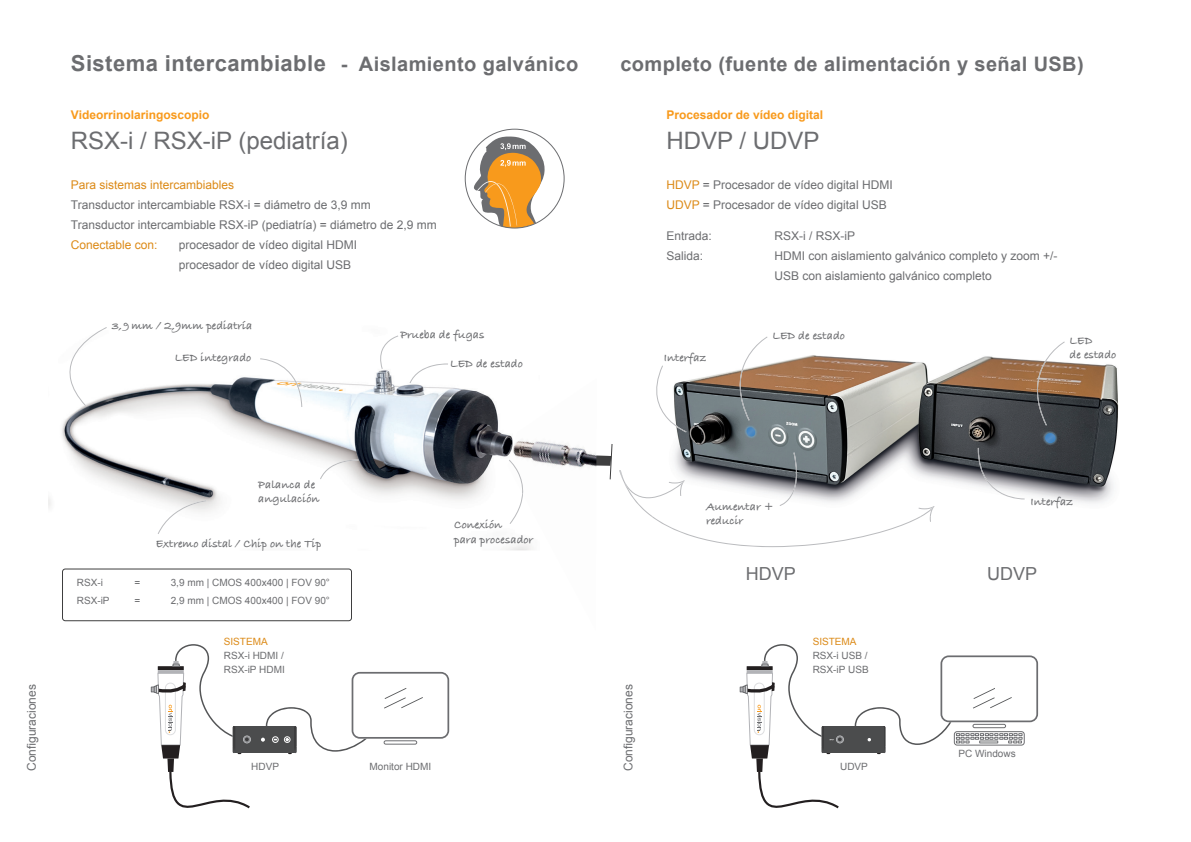
<style>
.page{position:relative;width:1191px;height:842px;background:#fff}
.page>*{position:absolute;margin:0;border:0;box-sizing:border-box;transform-origin:0 0}
.t1{font:24px "Arial";color:#6c6d70}
.t2{font:700 22px "Arial";letter-spacing:.02em;color:#6c6d70}
.t3{font:700 20px "Arial";letter-spacing:.02em;color:#6c6d70}
.t4{font:18px "Arial";color:#6c6d70}
.t5{font:12px/20px "Arial";color:#6c6d70}
.t6{font:700 12px/14.4px "Bradley Hand ITCTT";color:#6c6d70}
.t7{font:700 12px "Arial";color:#f89a1c}
.t8{font:12px "Arial";color:#dc8a17}
.t9{font:10px/14px "Arial";color:#6c6d70}
.t10{font:10px "Arial";color:#dc8a17}
.s1{font-size:20px}
.s2{color:#dc8a17}
.s3{font-style:italic;font-size:9.6px}
</style>
<div class="page">
<img style="left:674px;top:337px;width:445px;height:170px">
<img style="left:656px;top:365px;width:30px;height:67px">
<img style="left:977px;top:448px;width:47px;height:51px">
<img style="left:921px;top:509px;width:8px;height:8px">
<svg style="left:619px;top:470px;width:302px;height:77px"></svg>
<img style="left:918px;top:506px;width:11px;height:3px">
<svg style="left:929px;top:506px;width:5px;height:16px"></svg>
<img style="left:779px;top:452px;width:18px;height:54px">
<div style="left:822px;top:726px;width:63px;height:27px;background:#4b4c4d"></div>
<svg style="left:854px;top:655px;width:184px;height:99px"></svg>
<svg style="left:740px;top:644px;width:104px;height:165px"></svg>
<img style="left:1034px;top:341px;width:30px;height:84px">
<img style="left:737px;top:336px;width:30px;height:84px">
<svg style="left:596px;top:444px;width:16px;height:35px"></svg>
<img style="left:48px;top:370px;width:459px;height:180px">
<img style="left:260px;top:358px;width:42px;height:49px">
<img style="left:380px;top:335px;width:18px;height:34px">
<img style="left:409px;top:363px;width:39px;height:20px">
<img style="left:320px;top:460px;width:38px;height:19px">
<img style="left:69px;top:327px;width:38px;height:79px">
<img style="left:158px;top:500px;width:48px;height:34px">
<svg style="left:473px;top:136px;width:72px;height:93px"></svg>
<div style="left:62px;top:569px;width:289px;height:52px;border:1px solid #3e3e3f;border-radius:3px"></div>
<div style="left:234px;top:726px;width:62px;height:27px;background:#4b4c4d"></div>
<svg style="left:151px;top:644px;width:100px;height:165px"></svg>
<svg style="left:261px;top:672px;width:188px;height:82px"></svg>
<img style="left:507px;top:435px;width:89px;height:116px">
<img style="left:509px;top:495px;width:14px;height:29px">
<img style="left:509px;top:460px;width:15px;height:35px">
<h2 class="t2" style="left:71px;top:48px;width:509px">Sistema intercambiable <span class="s1">- Aislamiento galvánico</span></h2>
<h3 class="t3" style="left:620px;top:50px;width:465px">completo (fuente de alimentación y señal USB)</h3>
<p class="t7" style="left:71px;top:107px;width:140px">Videorrinolaringoscopio</p>
<h1 class="t1" style="left:71px;top:125px;width:278px">RSX-i / RSX-iP (pediatría)</h1>
<p class="t8" style="left:71px;top:177px;width:165px">Para sistemas intercambiables</p>
<p class="t5" style="left:71px;top:195px;width:367px">Transductor intercambiable RSX-i = diámetro de 3,9 mm<br>Transductor intercambiable RSX-iP (pediatría) = diámetro de 2,9 mm</p>
<p class="t8" style="left:71px;top:237px;width:88px">Conectable con:</p>
<p class="t5" style="left:179px;top:235px;width:180px">procesador de vídeo digital HDMI procesador de vídeo digital USB</p>
<p class="t7" style="left:666px;top:107px;width:158px">Procesador de vídeo digital</p>
<h1 class="t1" style="left:666px;top:125px;width:154px">HDVP / UDVP</h1>
<p class="t5" style="left:666px;top:175px;width:228px"><span class="s2">HDVP</span> = Procesador de vídeo digital HDMI<br><span class="s2">UDVP</span> = Procesador de vídeo digital USB</p>
<p class="t5" style="left:666px;top:226px;width:47px">Entrada:</p>
<p class="t5" style="left:774px;top:226px;width:82px">RSX-i / RSX-iP</p>
<p class="t5" style="left:666px;top:246px;width:38px">Salida:</p>
<p class="t5" style="left:774px;top:246px;width:285px">HDMI con aislamiento galvánico completo y zoom +/-<br>USB con aislamiento galvánico completo</p>
<p class="t6" style="left:112px;top:318px;width:142px">3, <span class="s3">9</span>mm / 2,9mm pediatría</p>
<p class="t6" style="left:175px;top:350px;width:78px">LED integrado</p>
<p class="t6" style="left:400px;top:327px;width:86px">Prueba de fugas</p>
<p class="t6" style="left:450px;top:356px;width:74px">LED de estado</p>
<p class="t6" style="left:664px;top:349px;width:44px">Interfaz</p>
<p class="t6" style="left:772px;top:328px;width:74px">LED de estado</p>
<p class="t6" style="left:1069px;top:332px;width:48px">LED<br>de estado</p>
<p class="t5" style="left:22px;top:771px;width:88px;rotate:-90deg">Configuraciones</p>
<p class="t6" style="left:258px;top:477px;width:63px">Palanca de angulación</p>
<p class="t6" style="left:156px;top:536px;width:167px">Extremo distal / Chip on the Tip</p>
<p class="t9" style="left:77px;top:576px;width:28px">RSX-i</p>
<p class="t9" style="left:135px;top:576px;width:7px">=</p>
<p class="t9" style="left:171px;top:576px;width:161px">3,9 mm | CMOS 400x400 | FOV 90°</p>
<p class="t9" style="left:77px;top:594px;width:34px">RSX-iP</p>
<p class="t9" style="left:135px;top:594px;width:7px">=</p>
<p class="t9" style="left:171px;top:594px;width:161px">2,9 mm | CMOS 400x400 | FOV 90°</p>
<p class="t10" style="left:224px;top:635px;width:45px">SISTEMA</p>
<p class="t9" style="left:224px;top:649px;width:62px">RSX-i HDMI /<br>RSX-iP HDMI</p>
<p class="t6" style="left:454px;top:517px;width:81px">Conexión<br>para procesador</p>
<p class="t9" style="left:251px;top:759px;width:29px">HDVP</p>
<p class="t9" style="left:369px;top:759px;width:63px">Monitor HDMI</p>
<p class="t5" style="left:618px;top:771px;width:88px;rotate:-90deg">Configuraciones</p>
<p class="t6" style="left:706px;top:499px;width:69px">Aumentar + reducir</p>
<p class="t6" style="left:1030px;top:493px;width:44px">Interfaz</p>
<h3 class="t4" style="left:746px;top:562px;width:52px">HDVP</h3>
<h3 class="t4" style="left:987px;top:562px;width:52px">UDVP</h3>
<p class="t10" style="left:812px;top:635px;width:45px">SISTEMA</p>
<p class="t9" style="left:812px;top:649px;width:57px">RSX-i USB /<br>RSX-iP USB</p>
<p class="t9" style="left:840px;top:759px;width:29px">UDVP</p>
<p class="t9" style="left:958px;top:747px;width:59px">PC Windows</p>
</div>
